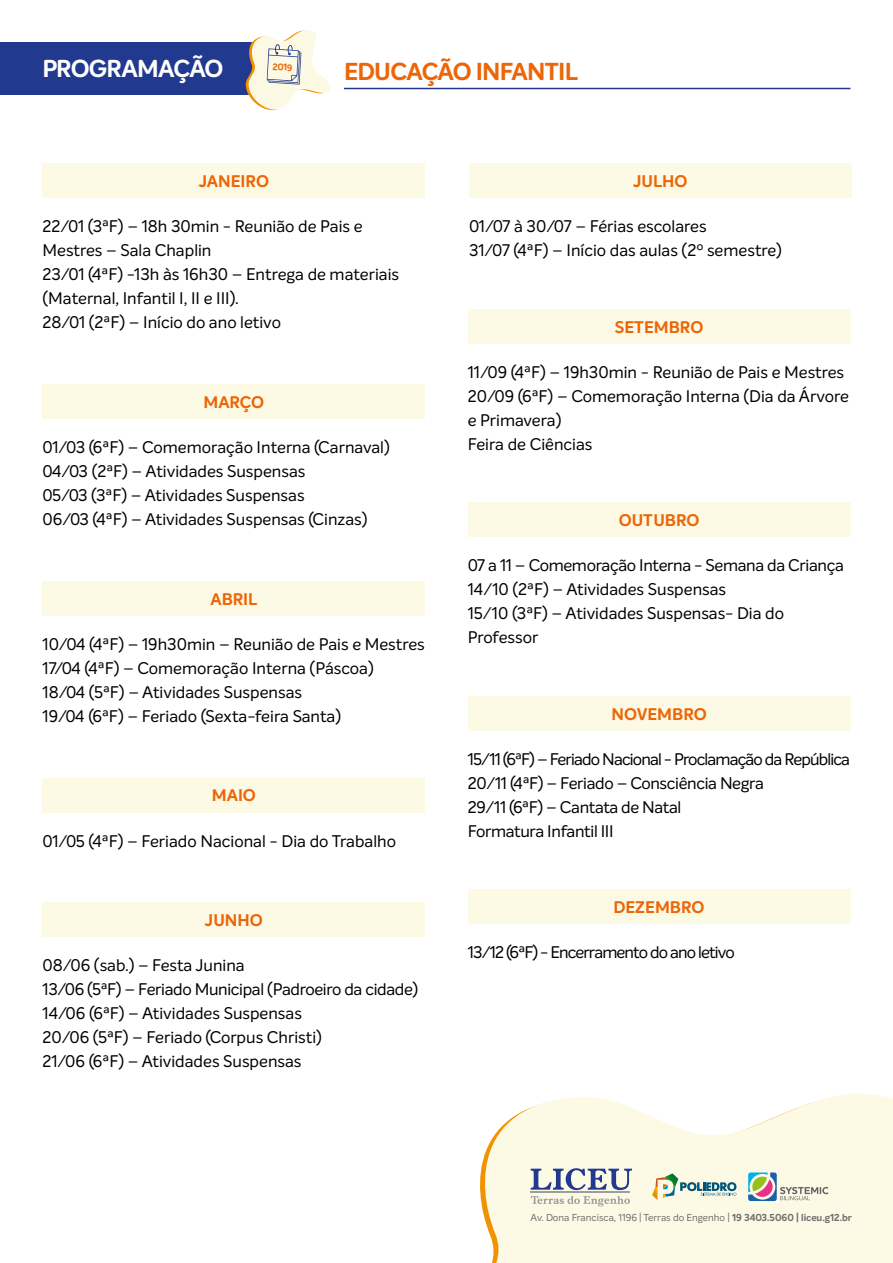
<style>
.page{position:relative;width:893px;height:1263px;background:#fff}
.page>*{position:absolute;margin:0;border:0;box-sizing:border-box;transform-origin:0 0}
.t1{font:700 24px "Intelo";letter-spacing:-.03em;color:#ec6608}
.t2{font:700 24px "Intelo";letter-spacing:-.035em;color:#fff}
.t3{font:16.5px/24px "Intelo";color:#000}
.t4{font:16.5px/24px "Intelo";letter-spacing:-.025em;color:#000}
.t5{font:700 16.5px "Intelo";color:#ec6608}
.t6{font:16.5px "Intelo";letter-spacing:-.05em;color:#000}
.t7{font:9.9px "Intelo";color:#706f6f}
.t8{font:700 9.3px "Intelo";color:#ec6608}
.s1{font-weight:700}
</style>
<div class="page">
<div style="left:0;top:43px;width:274px;height:52px;background:#213a8f"></div>
<svg style="left:244px;top:30px;width:86px;height:81px"></svg>
<hr style="left:344px;top:88px;width:506px;height:1px;background:#213a8f">
<svg style="left:480px;top:1093px;width:413px;height:170px;background:#fcf8e4"></svg>
<hr style="left:531px;top:1192px;width:99px;height:1px;background:#9d9d9c">
<svg style="left:531px;top:1168px;width:101px;height:22px;background:#abb2c4"></svg>
<svg style="left:531px;top:1196px;width:99px;height:10px"></svg>
<svg style="left:748px;top:1172px;width:80px;height:29px;background:#cbcec4"></svg>
<svg style="left:652px;top:1173px;width:84px;height:27px;background:#c5d2c1"></svg>
<div style="left:43px;top:163px;width:382px;height:35px;background:#fcf9e4"></div>
<div style="left:43px;top:384px;width:382px;height:35px;background:#fcf9e4"></div>
<div style="left:43px;top:581px;width:382px;height:35px;background:#fcf9e4"></div>
<div style="left:469px;top:163px;width:383px;height:35px;background:#fcf9e4"></div>
<div style="left:43px;top:902px;width:382px;height:35px;background:#fcf9e4"></div>
<div style="left:468px;top:309px;width:382px;height:35px;background:#fcf9e4"></div>
<div style="left:468px;top:502px;width:382px;height:35px;background:#fcf9e4"></div>
<div style="left:468px;top:696px;width:382px;height:35px;background:#fcf9e4"></div>
<div style="left:468px;top:889px;width:382px;height:35px;background:#fcf9e4"></div>
<div style="left:43px;top:778px;width:382px;height:34px;background:#fcf9e4"></div>
<h1 class="t2" style="left:43px;top:54px;width:182px">PROGRAMAÇÃO</h1>
<p class="t8" style="left:273px;top:61px;width:21px;rotate:3deg">2019</p>
<p class="t5" style="left:199px;top:171px;width:72px">JANEIRO</p>
<h1 class="t1" style="left:344px;top:56px;width:236px">EDUCAÇÃO INFANTIL</h1>
<p class="t5" style="left:633px;top:171px;width:56px">JULHO</p>
<p class="t3" style="left:43px;top:214px;width:358px">22/01 (3ªF) – 18h 30min - Reunião de Pais e Mestres – Sala Chaplin<br>23/01 (4ªF) -13h às 16h30 – Entrega de materiais (Maternal, Infantil I, II e III).<br>28/01 (2ªF) – Início do ano letivo</p>
<p class="t5" style="left:204px;top:392px;width:62px">MARÇO</p>
<p class="t3" style="left:43px;top:435px;width:349px">01/03 (6ªF) – Comemoração Interna (Carnaval)<br>04/03 (2ªF) – Atividades Suspensas<br>05/03 (3ªF) – Atividades Suspensas<br>06/03 (4ªF) – Atividades Suspensas (Cinzas)</p>
<p class="t5" style="left:210px;top:588px;width:48px">ABRIL</p>
<p class="t3" style="left:43px;top:632px;width:384px">10/04 (4ªF) – 19h30min – Reunião de Pais e Mestres 17/04 (4ªF) – Comemoração Interna (Páscoa)<br>18/04 (5ªF) – Atividades Suspensas<br>19/04 (6ªF) – Feriado (Sexta-feira Santa)</p>
<p class="t5" style="left:212px;top:785px;width:46px">MAIO</p>
<p class="t3" style="left:43px;top:829px;width:355px">01/05 (4ªF) – Feriado Nacional - Dia do Trabalho</p>
<p class="t5" style="left:205px;top:910px;width:59px">JUNHO</p>
<p class="t3" style="left:43px;top:953px;width:377px">08/06 (sab.) – Festa Junina<br>13/06 (5ªF) – Feriado Municipal (Padroeiro da cidade)<br>14/06 (6ªF) – Atividades Suspensas<br>20/06 (5ªF) – Feriado (Corpus Christi)<br>21/06 (6ªF) – Atividades Suspensas</p>
<p class="t3" style="left:469px;top:214px;width:314px">01/07 à 30/07 – Férias escolares<br>31/07 (4ªF) – Início das aulas (2º semestre)</p>
<p class="t5" style="left:615px;top:316px;width:90px">SETEMBRO</p>
<p class="t3" style="left:468px;top:360px;width:383px">11/09 (4ªF) – 19h30min - Reunião de Pais e Mestres<br>20/09 (6ªF) – Comemoração Interna (Dia da Árvore e Primavera)<br>Feira de Ciências</p>
<p class="t5" style="left:619px;top:510px;width:82px">OUTUBRO</p>
<p class="t3" style="left:468px;top:553px;width:378px">07 a 11 – Comemoração Interna - Semana da Criança 14/10 (2ªF) – Atividades Suspensas<br>15/10 (3ªF) – Atividades Suspensas- Dia do Professor</p>
<p class="t5" style="left:611px;top:703px;width:97px">NOVEMBRO</p>
<p class="t4" style="left:468px;top:747px;width:384px">15/11 (6ªF) – Feriado Nacional - Proclamação da República 20/11 (4ªF) – Feriado – Consciência Negra<br>29/11 (6ªF) – Cantata de Natal<br>Formatura Infantil III</p>
<p class="t5" style="left:614px;top:897px;width:92px">DEZEMBRO</p>
<p class="t6" style="left:468px;top:942px;width:269px">13/12 (6ªF) - Encerramento do ano letivo</p>
<p class="t7" style="left:531px;top:1211px;width:323px">Av. Dona Francisca, 1196 | Terras do Engenho | <span class="s1">19 3403.5060 | liceu.g12.br</span></p>
</div>
